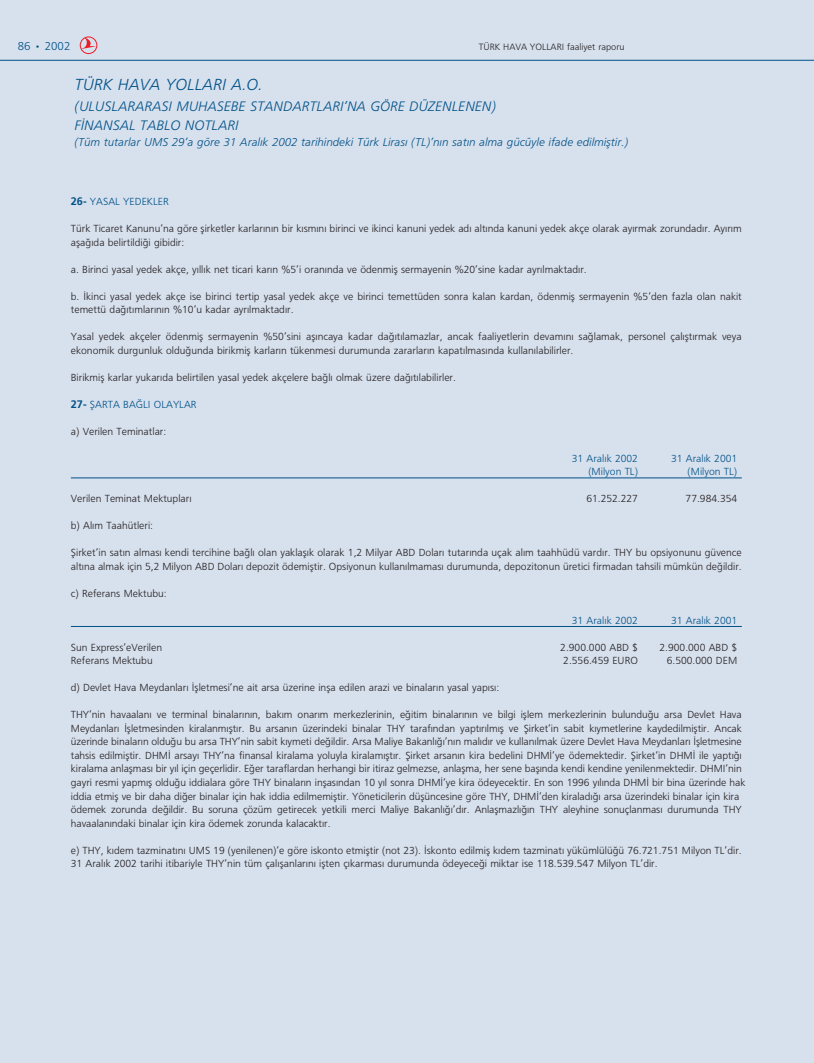
<style>
.page{position:relative;width:814px;height:1063px;background:#fff}
.page>*{position:absolute;margin:0;border:0;box-sizing:border-box;transform-origin:0 0}
.t1{font:italic 300 17.5px "Frutiger 46";color:#005288}
.t2{font:italic 300 15px/19px "Frutiger 46";color:#005288}
.t3{font:italic 300 12.5px "Frutiger 46";color:#005288}
.t4{font:300 12.5px "Frutiger 45";color:#005288}
.t5{font:300 11.25px/13.5px "Frutiger 45";color:#231f20}
.t6{font:300 11.25px "Frutiger 45";color:#005288}
.t7{font:300 10px "Frutiger 45";color:#231f20}
.s1{font-family:"Frutiger 65";font-weight:700}
</style>
<div class="page">
<div style="left:0;top:0;width:814px;height:1062px;background:#d7e0ed"></div>
<hr style="left:71px;top:477px;width:671px;height:1px;background:#005288">
<hr style="left:71px;top:626px;width:671px;height:1px;background:#005288">
<hr style="left:0;top:60px;width:814px;height:1px;background:#005288">
<svg style="left:81px;top:38px;width:15px;height:11px"></svg>
<div style="left:80px;top:37px;width:17px;height:17px;border:1px solid #ed1c24;border-radius:50%"></div>
<p class="t4" style="left:18px;top:41px;width:54px">86 • 2002</p>
<p class="t7" style="left:479px;top:43px;width:147px">TÜRK HAVA YOLLARI faaliyet raporu</p>
<h1 class="t1" style="left:74px;top:77px;width:190px">TÜRK HAVA YOLLARI A.O.</h1>
<h2 class="t2" style="left:74px;top:98px;width:423px">(ULUSLARARASI MUHASEBE STANDARTLARI’NA GÖRE DÜZENLENEN)<br>F‹NANSAL TABLO NOTLARI</h2>
<p class="t3" style="left:74px;top:137px;width:555px">(Tüm tutarlar UMS 29’a göre 31 Aral›k 2002 tarihindeki Türk Liras› (TL)’n›n sat›n alma gücüyle ifade edilmifltir.)</p>
<p class="t6" style="left:71px;top:197px;width:99px"><span class="s1">26-</span> YASAL YEDEKLER</p>
<p class="t5" style="left:71px;top:223px;width:672px">Türk Ticaret Kanunu’na göre flirketler karlar›n›n bir k›sm›n› birinci ve ikinci kanuni yedek ad› alt›nda kanuni yedek akçe olarak ay›rmak zorundad›r. Ay›r›m afla¤›da belirtildi¤i gibidir:</p>
<p class="t5" style="left:71px;top:263px;width:517px">a. Birinci yasal yedek akçe, y›ll›k net ticari kar›n %5’i oran›nda ve ödenmifl sermayenin %20’sine kadar ayr›lmaktad›r.</p>
<p class="t5" style="left:71px;top:290px;width:672px">b. ‹kinci yasal yedek akçe ise birinci tertip yasal yedek akçe ve birinci temettüden sonra kalan kardan, ödenmifl sermayenin %5’den fazla olan nakit temettü da¤›t›mlar›n›n %10’u kadar ayr›lmaktad›r.</p>
<p class="t5" style="left:71px;top:331px;width:672px">Yasal yedek akçeler ödenmifl sermayenin %50’sini afl›ncaya kadar da¤›t›lamazlar, ancak faaliyetlerin devam›n› sa¤lamak, personel çal›flt›rmak veya ekonomik durgunluk oldu¤unda birikmifl karlar›n tükenmesi durumunda zararlar›n kapat›lmas›nda kullan›labilirler.</p>
<p class="t5" style="left:71px;top:371px;width:387px">Birikmifl karlar yukar›da belirtilen yasal yedek akçelere ba¤l› olmak üzere da¤›t›labilirler.</p>
<p class="t6" style="left:71px;top:400px;width:127px"><span class="s1">27-</span> fiARTA BA⁄LI OLAYLAR</p>
<p class="t5" style="left:71px;top:425px;width:97px">a) Verilen Teminatlar:</p>
<p class="t6" style="left:572px;top:454px;width:68px">31 Aral›k 2002</p>
<p class="t6" style="left:671px;top:454px;width:68px">31 Aral›k 2001</p>
<p class="t6" style="left:588px;top:467px;width:51px">(Milyon TL)</p>
<p class="t6" style="left:687px;top:467px;width:51px">(Milyon TL)</p>
<p class="t5" style="left:71px;top:493px;width:122px">Verilen Teminat Mektuplar›</p>
<p class="t5" style="left:586px;top:493px;width:53px">61.252.227</p>
<p class="t5" style="left:685px;top:493px;width:53px">77.984.354</p>
<p class="t5" style="left:71px;top:520px;width:84px">b) Al›m Taahütleri:</p>
<p class="t5" style="left:71px;top:547px;width:672px">fiirket’in sat›n almas› kendi tercihine ba¤l› olan yaklafl›k olarak 1,2 Milyar ABD Dolar› tutar›nda uçak al›m taahhüdü vard›r. THY bu opsiyonunu güvence alt›na almak için 5,2 Milyon ABD Dolar› depozit ödemifltir. Opsiyonun kullan›lmamas› durumunda, depozitonun üretici firmadan tahsili mümkün de¤ildir.</p>
<p class="t5" style="left:71px;top:587px;width:97px">c) Referans Mektubu:</p>
<p class="t6" style="left:572px;top:616px;width:68px">31 Aral›k 2002</p>
<p class="t6" style="left:671px;top:616px;width:68px">31 Aral›k 2001</p>
<p class="t5" style="left:71px;top:641px;width:93px">Sun Express’eVerilen</p>
<p class="t5" style="left:560px;top:641px;width:79px">2.900.000 ABD $</p>
<p class="t5" style="left:659px;top:641px;width:79px">2.900.000 ABD $</p>
<p class="t5" style="left:71px;top:655px;width:83px">Referans Mektubu</p>
<p class="t5" style="left:563px;top:655px;width:76px">2.556.459 EURO</p>
<p class="t5" style="left:667px;top:655px;width:72px">6.500.000 DEM</p>
<p class="t5" style="left:71px;top:682px;width:430px">d) Devlet Hava Meydanlar› ‹flletmesi’ne ait arsa üzerine infla edilen arazi ve binalar›n yasal yap›s›:</p>
<p class="t5" style="left:71px;top:709px;width:676px">THY’nin havaalan› ve terminal binalar›n›n, bak›m onar›m merkezlerinin, e¤itim binalar›n›n ve bilgi ifllem merkezlerinin bulundu¤u arsa Devlet Hava Meydanlar› ‹flletmesinden kiralanm›flt›r. Bu arsan›n üzerindeki binalar THY taraf›ndan yapt›r›lm›fl ve fiirket’in sabit k›ymetlerine kaydedilmifltir. Ancak üzerinde binalar›n oldu¤u bu arsa THY’nin sabit k›ymeti de¤ildir. Arsa Maliye Bakanl›¤›’n›n mal›d›r ve kullan›lmak üzere Devlet Hava Meydanlar› ‹flletmesine tahsis edilmifltir. DHM‹ arsay› THY’na finansal kiralama yoluyla kiralam›flt›r. fiirket arsan›n kira bedelini DHM‹’ye ödemektedir. fiirket’in DHM‹ ile yapt›¤› kiralama anlaflmas› bir y›l için geçerlidir. E¤er taraflardan herhangi bir itiraz gelmezse, anlaflma, her sene bafl›nda kendi kendine yenilenmektedir. DHMI’nin gayri resmi yapm›fl oldu¤u iddialara göre THY binalar›n inflas›ndan 10 y›l sonra DHM‹’ye kira ödeyecektir. En son 1996 y›l›nda DHM‹ bir bina üzerinde hak iddia etmifl ve bir daha di¤er binalar için hak iddia edilmemifltir. Yöneticilerin düflüncesine göre THY, DHM‹’den kiralad›¤› arsa üzerindeki binalar için kira ödemek zorunda de¤ildir. Bu soruna çözüm getirecek yetkili merci Maliye Bakanl›¤›’d›r. Anlaflmazl›¤›n THY aleyhine sonuçlanmas› durumunda THY havaalan›ndaki binalar için kira ödemek zorunda kalacakt›r.</p>
<p class="t5" style="left:71px;top:844px;width:672px">e) THY, k›dem tazminat›n› UMS 19 (yenilenen)’e göre iskonto etmifltir (not 23). ‹skonto edilmifl k›dem tazminat› yükümlülü¤ü 76.721.751 Milyon TL’dir.<br>31 Aral›k 2002 tarihi itibariyle THY’nin tüm çal›flanlar›n› iflten ç›karmas› durumunda ödeyece¤i miktar ise 118.539.547 Milyon TL’dir.</p>
</div>
